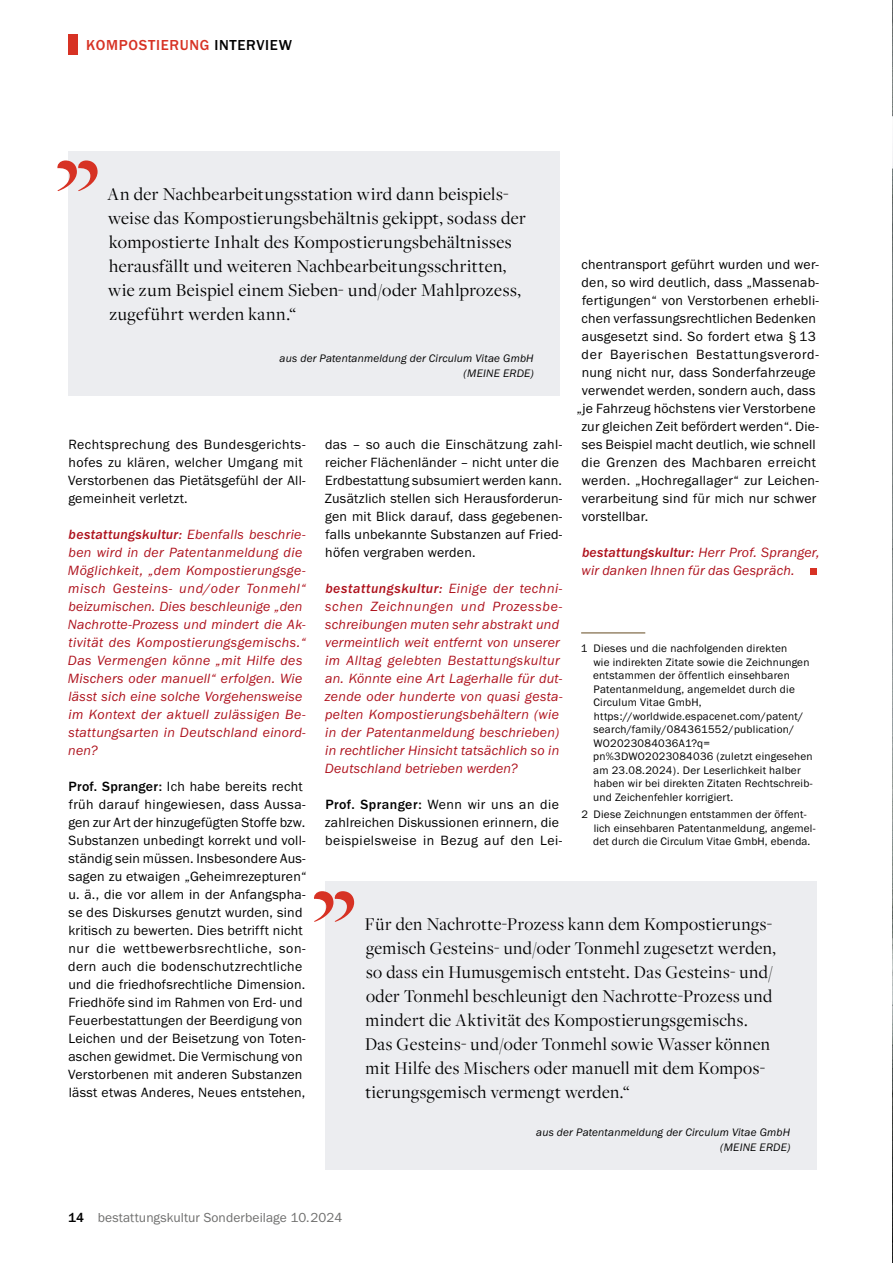
<style>
.page{position:relative;width:893px;height:1263px;background:#fff}
.page>*{position:absolute;margin:0;border:0;box-sizing:border-box;transform-origin:0 0}
.t1{font:18.75px/24px "Freight Disp Pro";letter-spacing:.025em;color:#000}
.t2{font:500 15px "Franklin Gothic URW";letter-spacing:.045em;color:#d73224}
.t3{font:13.8px/18px "Franklin Gothic URW Boo";letter-spacing:.015em;color:#000}
.t4{font:13.8px/18px "Franklin Gothic URW Boo Ita";letter-spacing:.02em;color:#ae111c}
.t5{font:13.8px "Franklin Gothic URW Med Ita";letter-spacing:.025em;color:#ae111c}
.t6{font:13.8px "Franklin Gothic URW Boo";letter-spacing:.055em;color:#000}
.t7{font:13.8px "Franklin Gothic URW Boo";letter-spacing:.035em;color:#000}
.t8{font:13.5px "Franklin Gothic URW Boo";letter-spacing:.01em;color:#6f6f6e}
.t9{font:11.25px/13.5px "Franklin Gothic URW Boo";letter-spacing:.02em;color:#000}
.t10{font:11.25px/15px "Franklin Gothic URW Boo Ita";letter-spacing:.015em;color:#000;text-align:right}
.s1{color:#000}
.s2{font-family:"Franklin Gothic URW Boo Ita"}
.s3{font-family:"Franklin Gothic URW";font-weight:500}
.s4{font-family:"Franklin Gothic URW";font-weight:500;color:#000}
</style>
<div class="page">
<img style="left:892px;top:0;width:1px;height:1263px">
<div style="left:68px;top:34px;width:9px;height:21px;background:#d73224"></div>
<div style="left:68px;top:151px;width:492px;height:244px;background:#ecedf0"></div>
<svg style="left:57px;top:160px;width:41px;height:31px"></svg>
<div style="left:325px;top:881px;width:491px;height:288px;background:#ecedf0"></div>
<svg style="left:314px;top:891px;width:40px;height:31px"></svg>
<div style="left:810px;top:568px;width:6px;height:7px;background:#d73224"></div>
<hr style="left:581px;top:633px;width:64px;height:1px;background:#654b21">
<p class="t2" style="left:86px;top:35px;width:207px">KOMPOSTIERUNG <span class="s1">INTERVIEW</span></p>
<p class="t1" style="left:108px;top:181px;width:420px">An der Nachbearbeitungsstation wird dann beispiels&shy;weise das Kompostierungsbehältnis gekippt, sodass der kompostierte Inhalt des Kompostierungsbehältnisses herausfällt und weiteren Nachbearbeitungsschritten, wie zum Beispiel einem Sieben- und/oder Mahlprozess, zugeführt werden kann.“</p>
<p class="t3" style="left:582px;top:255px;width:239px">chentransport geführt wurden und wer-</p>
<p class="t3" style="left:582px;top:273px;width:239px">den, so wird deutlich, dass „Massenab-</p>
<p class="t3" style="left:582px;top:291px;width:238px">fertigungen“ von Verstorbenen erhebli-</p>
<p class="t3" style="left:582px;top:309px;width:236px">chen verfassungsrechtlichen Bedenken</p>
<p class="t3" style="left:582px;top:327px;width:236px">ausgesetzt sind. So fordert etwa § 13</p>
<p class="t6" style="left:582px;top:346px;width:239px">der Bayerischen Bestattungsverord-</p>
<p class="t3" style="left:582px;top:363px;width:236px">nung nicht nur, dass Sonderfahrzeuge</p>
<p class="t3" style="left:582px;top:381px;width:235px">verwendet werden, sondern auch, dass</p>
<p class="t3" style="left:576px;top:399px;width:241px">„je Fahrzeug höchstens vier Verstorbene</p>
<p class="t3" style="left:581px;top:417px;width:239px">zur gleichen Zeit befördert werden“. Die-</p>
<p class="t3" style="left:582px;top:435px;width:235px">ses Beispiel macht deutlich, wie schnell</p>
<p class="t7" style="left:582px;top:454px;width:236px">die Grenzen des Machbaren erreicht</p>
<p class="t3" style="left:582px;top:471px;width:239px">werden. „Hochregallager“ zur Leichen-</p>
<p class="t3" style="left:582px;top:489px;width:236px">verarbeitung sind für mich nur schwer</p>
<p class="t3" style="left:582px;top:507px;width:68px">vorstellbar.</p>
<p class="t5" style="left:582px;top:544px;width:239px">bestattungskultur: <span class="s2">Herr Prof. Spranger,</span></p>
<p class="t4" style="left:582px;top:561px;width:214px">wir danken Ihnen für das Gespräch.</p>
<p class="t10" style="left:280px;top:351px;width:256px">aus der Patentanmeldung der Circulum Vitae GmbH (MEINE ERDE)</p>
<p class="t3" style="left:325px;top:435px;width:239px">das – so auch die Einschätzung zahl&shy;reicher Flächenländer – nicht unter die Erdbestattung subsumiert werden kann.<br>Zusätzlich stellen sich Herausforderun&shy;gen mit Blick darauf, dass gegebenen&shy;falls unbekannte Substanzen auf Fried&shy;höfen vergraben werden.</p>
<p class="t5" style="left:325px;top:580px;width:238px">bestattungskultur: <span class="s2">Einige der techni-</span></p>
<p class="t4" style="left:325px;top:597px;width:239px">schen Zeichnungen und Prozessbe&shy;schreibungen muten sehr abstrakt und vermeintlich weit entfernt von unserer im Alltag gelebten Bestattungskultur an. Könnte eine Art Lagerhalle für dut&shy;zende oder hunderte von quasi gesta&shy;pelten Kompostierungsbehältern (wie in der Patentanmeldung beschrieben) in rechtlicher Hinsicht tatsächlich so in Deutschland betrieben werden?</p>
<p class="t3" style="left:325px;top:795px;width:239px"><span class="s3">Prof. Spranger:</span> Wenn wir uns an die zahlreichen Diskussionen erinnern, die beispielsweise in Bezug auf den Lei-</p>
<p class="t3" style="left:68px;top:435px;width:239px">Rechtsprechung des Bundesgerichts&shy;hofes zu klären, welcher Umgang mit Verstorbenen das Pietätsgefühl der All&shy;gemeinheit verletzt.</p>
<p class="t5" style="left:69px;top:526px;width:238px">bestattungskultur: <span class="s2">Ebenfalls beschrie-</span></p>
<p class="t4" style="left:68px;top:543px;width:239px">ben wird in der Patentanmeldung die Möglichkeit, „dem Kompostierungsge&shy;misch Gesteins- und/oder Tonmehl“ beizumischen. Dies beschleunige „den Nachrotte-Prozess und mindert die Ak&shy;tivität des Kompostierungsgemischs.“ Das Vermengen könne „mit Hilfe des Mischers oder manuell“ erfolgen. Wie lässt sich eine solche Vorgehensweise im Kontext der aktuell zulässigen Be&shy;stattungsarten in Deutschland einord&shy;nen?</p>
<p class="t3" style="left:68px;top:777px;width:240px"><span class="s3">Prof. Spranger:</span> Ich habe bereits recht früh darauf hingewiesen, dass Aussa&shy;gen zur Art der hinzugefügten Stoffe bzw.<br>Substanzen unbedingt korrekt und voll&shy;ständig sein müssen. Insbesondere Aus&shy;sagen zu etwaigen „Geheimrezepturen“ u. ä., die vor allem in der Anfangspha&shy;se des Diskurses genutzt wurden, sind kritisch zu bewerten. Dies betrifft nicht nur die wettbewerbsrechtliche, son&shy;dern auch die bodenschutzrechtliche und die friedhofsrechtliche Dimension.<br>Friedhöfe sind im Rahmen von Erd- und Feuerbestattungen der Beerdigung von Leichen und der Beisetzung von Toten&shy;aschen gewidmet. Die Vermischung von Verstorbenen mit anderen Substanzen lässt etwas Anderes, Neues entstehen,</p>
<p class="t9" style="left:581px;top:641px;width:8px">1</p>
<p class="t9" style="left:593px;top:641px;width:221px">Dieses und die nachfolgenden direkten<br>wie indirekten Zitate sowie die Zeichnungen entstammen der öffentlich einsehbaren Patentanmeldung, angemeldet durch die Circulum Vitae GmbH, https://worldwide.espacenet.com/patent/ search/family/084361552/publication/ WO2023084036A1?q= pn%3DWO2023084036 (zuletzt eingesehen am 23.08.2024). Der Leserlichkeit halber haben wir bei direkten Zitaten Rechtschreib&shy;und Zeichenfehler korrigiert.</p>
<p class="t9" style="left:593px;top:808px;width:224px">Diese Zeichnungen entstammen der öffent&shy;lich einsehbaren Patentanmeldung, angemel&shy;det durch die Circulum Vitae GmbH, ebenda.</p>
<p class="t9" style="left:582px;top:807px;width:8px">2</p>
<p class="t1" style="left:365px;top:912px;width:412px">Für den Nachrotte-Prozess kann dem Kompostierungs&shy;gemisch Gesteins- und/oder Tonmehl zugesetzt werden, so dass ein Humusgemisch entsteht. Das Gesteins- und/ oder Tonmehl beschleunigt den Nachrotte-Prozess und mindert die Aktivität des Kompostierungsgemischs.<br>Das Gesteins- und/oder Tonmehl sowie Wasser können mit Hilfe des Mischers oder manuell mit dem Kompos&shy;tierungsgemisch vermengt werden.“</p>
<p class="t8" style="left:68px;top:1209px;width:276px"><span class="s4">14</span> bestattungskultur Sonderbeilage 10.2024</p>
<p class="t10" style="left:536px;top:1125px;width:256px">aus der Patentanmeldung der Circulum Vitae GmbH (MEINE ERDE)</p>
</div>
